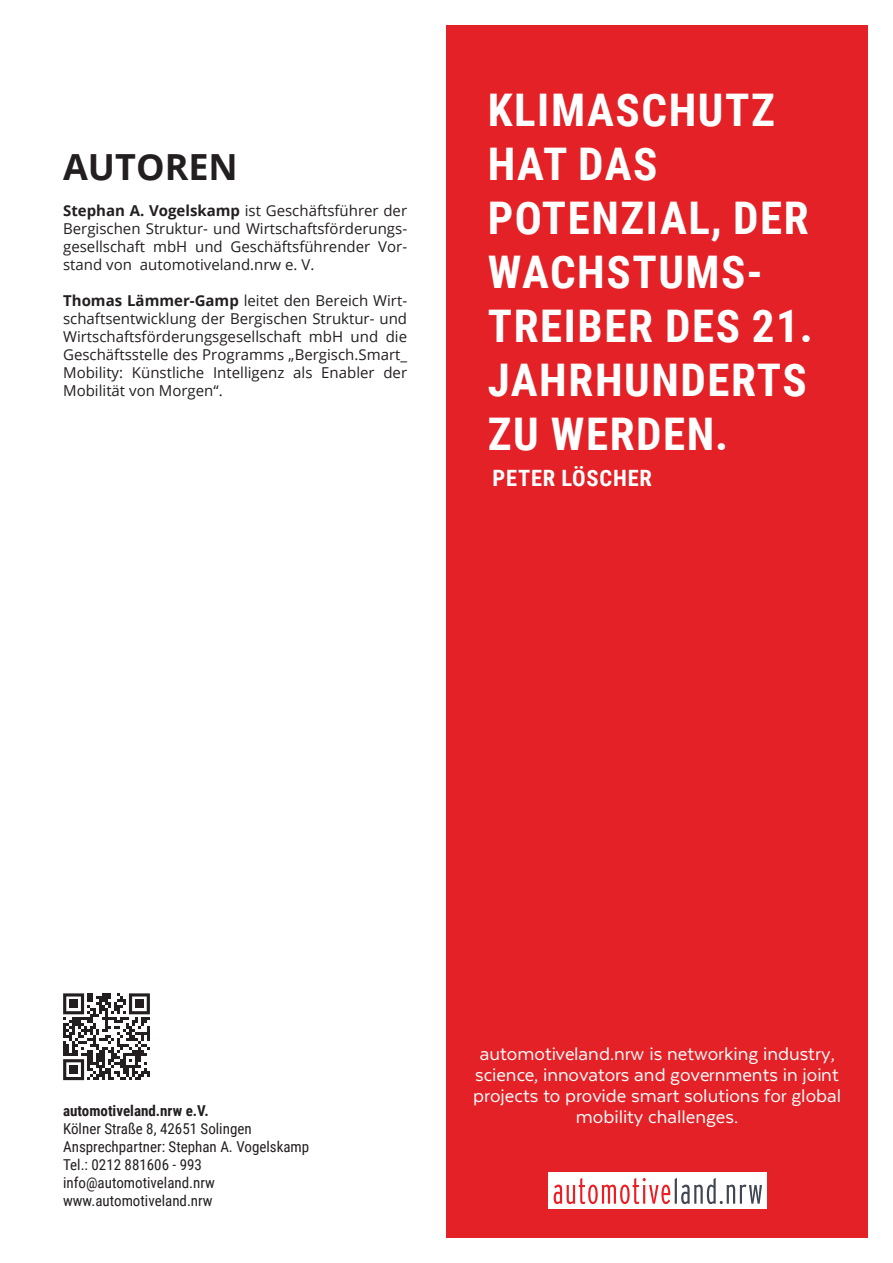
<style>
.page{position:relative;width:893px;height:1263px;background:#fff}
.page>*{position:absolute;margin:0;border:0;box-sizing:border-box;transform-origin:0 0}
.t1{font:700 45px/54px "Roboto Condensed";letter-spacing:.035em;color:#fff}
.Fließtext{font:700 36px "Open Sans";color:#231f20}
.t2{font:700 22.5px "Roboto Condensed";letter-spacing:.035em;color:#fff}
.t3{font:21px/21px "Texta";color:#fff;text-align:center}
.Fließtext-2{font:15px/18px "Open Sans";color:#231f20;text-align:justify}
.t4{font:15px "Roboto Condensed";color:#231f20}
.t5{font:700 15px "Roboto Condensed";color:#231f20}
.s1{font-weight:700}
</style>
<div class="page">
<div style="left:446px;top:1px;width:447px;height:1262px;background:#e32126"></div>
<div style="left:548px;top:1173px;width:219px;height:36px;background:#fff"></div>
<svg style="left:554px;top:1178px;width:208px;height:26px"></svg>
<div style="left:869px;top:0;width:24px;height:1261px;background:#fff"></div>
<div style="left:1px;top:0;width:891px;height:24px;background:#fff"></div>
<div style="left:1px;top:1239px;width:891px;height:24px;background:#fff"></div>
<svg style="left:63px;top:993px;width:87px;height:87px"></svg>
<div style="left:69px;top:999px;width:9px;height:9px;background:#231f20"></div>
<div style="left:135px;top:999px;width:9px;height:9px;background:#231f20"></div>
<div style="left:69px;top:1065px;width:9px;height:9px;background:#231f20"></div>
<p class="Fließtext" style="left:63px;top:142px;width:176px">AUTOREN</p>
<p class="Fließtext-2" style="left:63px;top:201px;width:345px"><span class="s1">Stephan A. Vogelskamp</span> ist Geschäftsführer der Bergischen Struktur- und Wirtschaftsförderungs&shy;gesellschaft mbH und Geschäftsführender Vor&shy;stand von automotiveland.nrw e. V.</p>
<p class="Fließtext-2" style="left:63px;top:291px;width:345px"><span class="s1">Thomas Lämmer-Gamp</span> leitet den Bereich Wirt&shy;schaftsentwicklung der Bergischen Struktur- und Wirtschaftsförderungsgesellschaft mbH und die Geschäftsstelle des Programms „Bergisch.Smart_ Mobility: Künstliche Intelligenz als Enabler der Mobilität von Morgen“.</p>
<p class="t1" style="left:488px;top:81px;width:289px">KLIMASCHUTZ<br>HAT DAS</p>
<p class="t1" style="left:488px;top:189px;width:323px">POTENZIAL, DER<br>WACHSTUMS-</p>
<p class="t1" style="left:488px;top:297px;width:327px">TREIBER DES 21.<br>JAHRHUNDERTS<br>ZU WERDEN.</p>
<p class="t2" style="left:492px;top:462px;width:161px">PETER LÖSCHER</p>
<p class="t5" style="left:63px;top:1100px;width:147px">automotiveland.nrw e.V.</p>
<p class="t4" style="left:63px;top:1118px;width:190px">Kölner Straße 8, 42651 Solingen</p>
<p class="t4" style="left:63px;top:1136px;width:248px">Ansprechpartner: Stephan A. Vogelskamp</p>
<p class="t4" style="left:63px;top:1154px;width:140px">Tel.: 0212 881606 - 993</p>
<p class="t4" style="left:63px;top:1172px;width:153px">info@automotiveland.nrw</p>
<p class="t4" style="left:63px;top:1190px;width:151px">www.automotiveland.nrw</p>
<h3 class="t3" style="left:473px;top:1043px;width:370px">automotiveland.nrw is networking industry, science, innovators and governments in joint projects to provide smart solutions for global mobility challenges.</h3>
</div>
